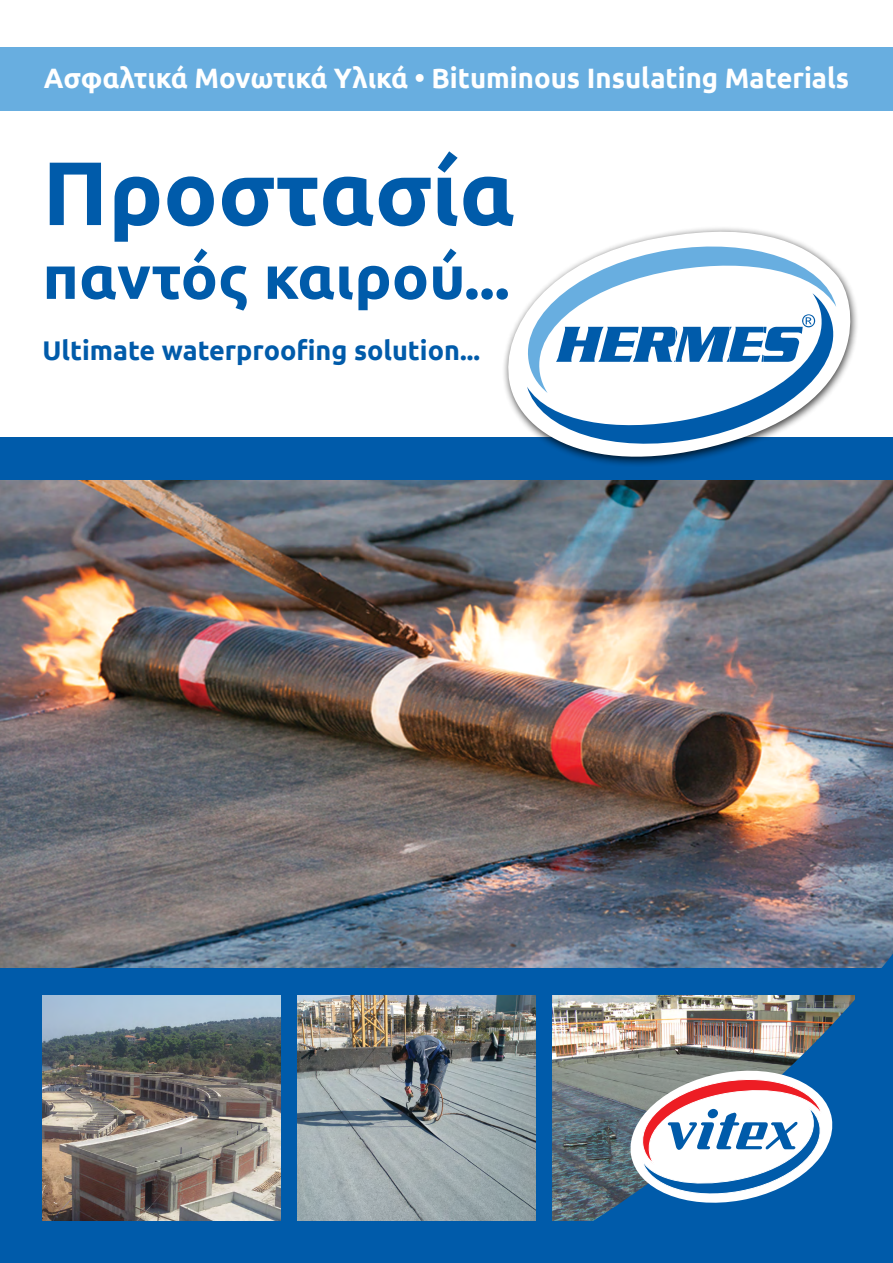
<style>
.page{position:relative;width:893px;height:1263px;background:#fff}
.page>*{position:absolute;margin:0;border:0;box-sizing:border-box;transform-origin:0 0}
.t1{font:700 90px "Ubuntu";color:#005baa}
.t2{font:700 61.5px "Ubuntu";color:#005baa}
.t3{font:700 28.05px "Ubuntu";color:#fff}
.t4{font:700 27px "Ubuntu";color:#005baa}
</style>
<div class="page">
<div style="left:0;top:47px;width:893px;height:64px;background:#68aee0"></div>
<img style="left:0;top:479px;width:893px;height:489px">
<div style="left:0;top:437px;width:893px;height:42px;background:#005baa"></div>
<div style="left:0;top:968px;width:893px;height:295px;background:#005baa"></div>
<svg style="left:499px;top:228px;width:371px;height:254px"></svg>
<svg style="left:521px;top:237px;width:315px;height:156px"></svg>
<svg style="left:527px;top:293px;width:314px;height:161px"></svg>
<svg style="left:556px;top:314px;width:259px;height:48px"></svg>
<img style="left:43px;top:995px;width:238px;height:225px">
<img style="left:298px;top:995px;width:172px;height:225px">
<img style="left:470px;top:907px;width:423px;height:314px">
<svg style="left:626px;top:1063px;width:211px;height:147px"></svg>
<div style="left:707px;top:1109px;width:11px;height:9px;background:#005baa;border-radius:5px"></div>
<p class="t3" style="left:44px;top:61px;width:807px">Ασφαλτικά Μονωτικά Υλικά • Bituminous Insulating Materials</p>
<h1 class="t1" style="left:43px;top:138px;width:474px">Προστασία</h1>
<h2 class="t2" style="left:43px;top:240px;width:469px">παντός καιρού...</h2>
<p class="t4" style="left:43px;top:334px;width:439px">Ultimate waterproofing solution...</p>
</div>
